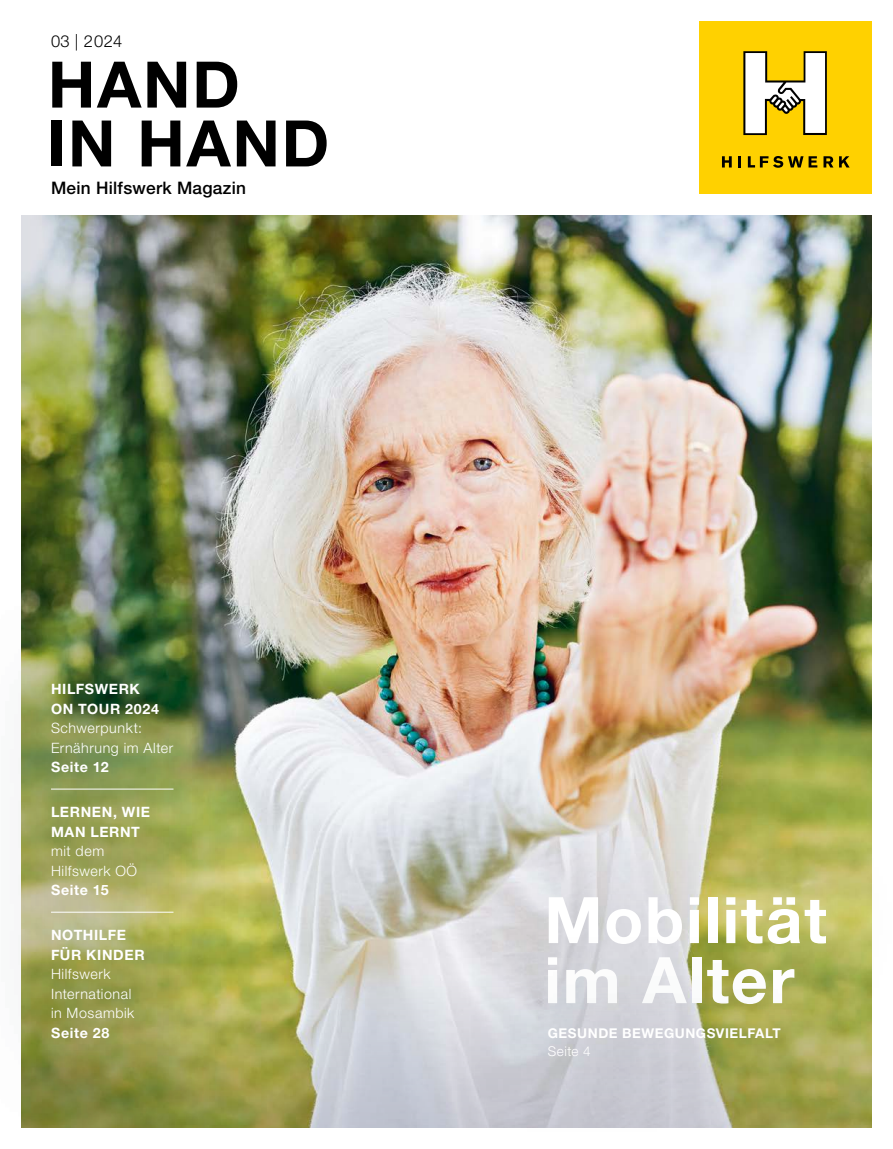
<style>
.page{position:relative;width:893px;height:1149px;background:#fff}
.page>*{position:absolute;margin:0;border:0;box-sizing:border-box;transform-origin:0 0}
.t1{font:700 64.2px/60px "Helvetica Neue LT Std";letter-spacing:.025em;color:#fff}
.t2{font:700 64.2px/58.8px "Helvetica Neue LT Std";letter-spacing:.03em;color:#000}
.t3{font:500 17.25px "Helvetica Neue LT Std";letter-spacing:.015em;color:#000}
.t4{font:300 16.5px "Helvetica Neue LT Std";letter-spacing:.02em;color:#000}
.t5{font:300 14.25px/19.5px "Helvetica Neue LT Std";letter-spacing:.04em;color:#fff}
.t6{font:700 14.25px/19.5px "Helvetica Neue LT Std";letter-spacing:.045em;color:#fff}
.t7{font:700 13.5px "Helvetica Neue LT Std";letter-spacing:.04em;color:#fff}
.t8{font:300 13.5px "Helvetica Neue LT Std";letter-spacing:.04em;color:#fff}
</style>
<div class="page">
<img style="left:231px;top:215px;width:641px;height:762px">
<svg style="left:231px;top:977px;width:641px;height:150px;background:#bfc1ab"></svg>
<img style="left:21px;top:215px;width:210px;height:912px">
<div style="left:699px;top:21px;width:172px;height:173px;background:#ffd100"></div>
<svg style="left:743px;top:51px;width:84px;height:84px"></svg>
<svg style="left:839px;top:156px;width:11px;height:11px"></svg>
<svg style="left:722px;top:156px;width:10px;height:11px"></svg>
<svg style="left:738px;top:156px;width:3px;height:11px"></svg>
<svg style="left:748px;top:156px;width:55px;height:12px"></svg>
<svg style="left:809px;top:156px;width:8px;height:11px"></svg>
<svg style="left:823px;top:156px;width:10px;height:11px"></svg>
<div style="left:455px;top:806px;width:438px;height:289px;background:#243544;opacity:.3"></div>
<div style="left:470px;top:935px;width:380px;height:199px;background:#243544;opacity:.8"></div>
<img style="left:21px;top:592px;width:222px;height:533px">
<hr style="left:51px;top:788px;width:122px;height:1px;background:#fff">
<hr style="left:51px;top:911px;width:122px;height:1px;background:#fff">
<p class="t4" style="left:51px;top:31px;width:73px">03 | 2024</p>
<h1 class="t2" style="left:47px;top:54px;width:283px">HAND<br>IN HAND</h1>
<p class="t3" style="left:51px;top:178px;width:196px">Mein Hilfswerk Magazin</p>
<p class="t6" style="left:51px;top:678px;width:110px">HILFSWERK<br>ON TOUR 2024</p>
<p class="t5" style="left:51px;top:717px;width:124px">Schwerpunkt:<br>Ernährung im Alter</p>
<p class="t6" style="left:51px;top:756px;width:59px">Seite 12</p>
<p class="t6" style="left:51px;top:801px;width:101px">LERNEN, WIE<br>MAN LERNT</p>
<p class="t5" style="left:51px;top:840px;width:88px">mit dem<br>Hilfswerk OÖ</p>
<p class="t6" style="left:51px;top:879px;width:59px">Seite 15</p>
<p class="t6" style="left:51px;top:924px;width:95px">NOTHILFE<br>FÜR KINDER</p>
<p class="t5" style="left:51px;top:963px;width:85px">Hilfswerk<br>International in Mosambik</p>
<p class="t6" style="left:51px;top:1022px;width:60px">Seite 28</p>
<h1 class="t1" style="left:544px;top:888px;width:284px">Mobilität im Alter</h1>
<p class="t7" style="left:548px;top:1024px;width:235px">GESUNDE BEWEGUNGSVIELFALT</p>
<p class="t8" style="left:548px;top:1042px;width:44px">Seite 4</p>
</div>
